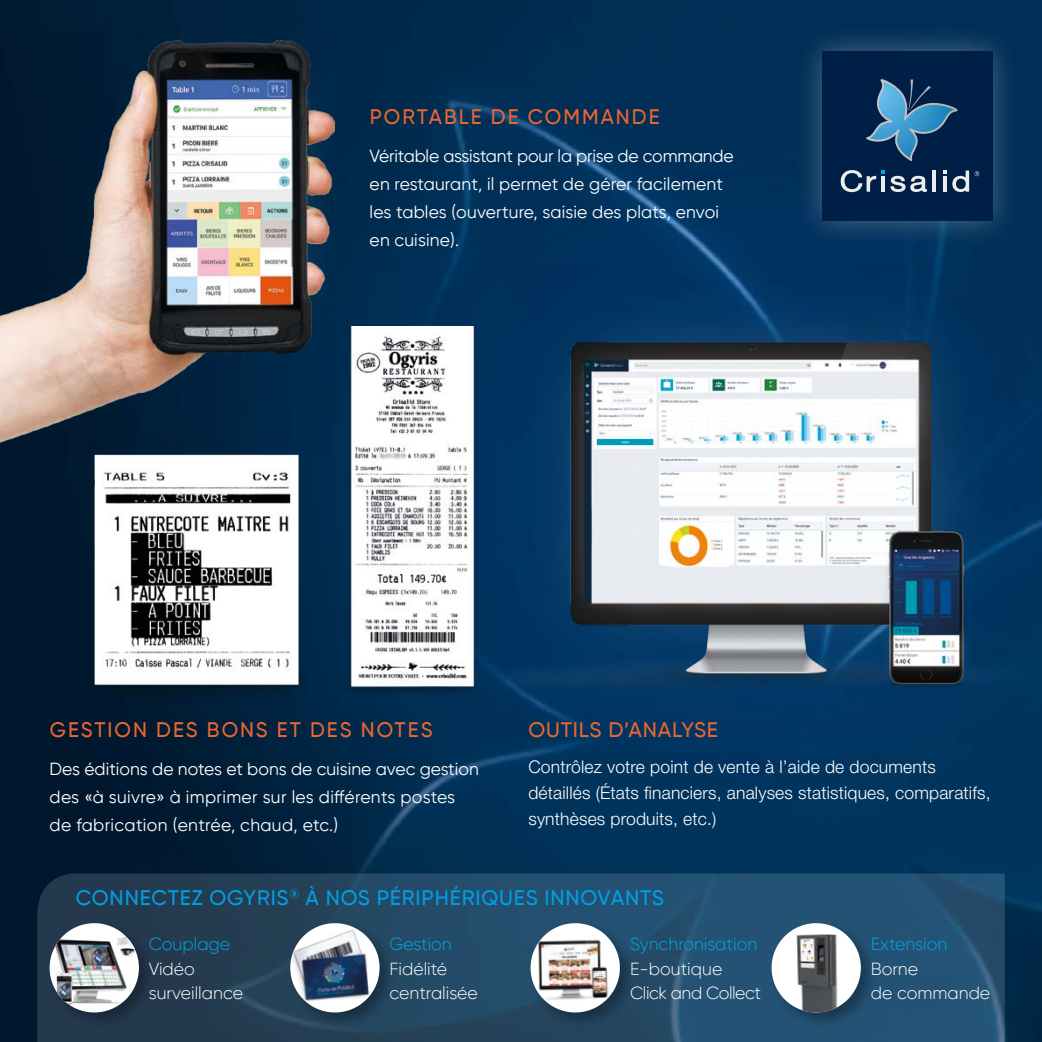
<style>
.page{position:relative;width:1042px;height:1042px;background:#fff}
.page>*{position:absolute;margin:0;border:0;box-sizing:border-box;transform-origin:0 0}
.t1{font:500 21px "Gilroy";letter-spacing:.1em;color:#ec672f}
.t2{font:500 21px "Gilroy";letter-spacing:.04em;color:#009fe3}
.t3{font:500 21px "Gilroy";letter-spacing:.04em;color:#ec672f}
.t4{font:17.5px/28px "Gilroy";color:#fff}
.t5{font:300 17.5px/26.2px "Helvetica Neue LT Std";letter-spacing:.01em;color:#fff}
.t6{font:300 17.5px/24.2px "Gilroy";color:#fff}
.t7{font:300 17.5px "Gilroy";color:#00a6e2}
.t8{font:300 17.5px/24.2px "Gilroy";letter-spacing:-.025em;color:#fff}
</style>
<div class="page">
<img style="left:1px;top:0;width:1041px;height:1042px">
<svg style="left:0;top:0;width:1px;height:1042px"></svg>
<svg style="left:37px;top:873px;width:968px;height:169px;background:#244965"></svg>
<div style="left:794px;top:23px;width:226px;height:226px;background:#fff;opacity:.3"></div>
<div style="left:822px;top:51px;width:170px;height:169px;background:#001f47"></div>
<svg style="left:866px;top:79px;width:92px;height:82px"></svg>
<svg style="left:890px;top:176px;width:37px;height:16px"></svg>
<hr style="left:932px;top:171px;width:4px;height:21px;background:#ededed">
<hr style="left:943px;top:176px;width:3px;height:16px;background:#ededed">
<svg style="left:840px;top:170px;width:44px;height:22px"></svg>
<svg style="left:952px;top:171px;width:27px;height:21px"></svg>
<div style="left:0;top:458px;width:38px;height:153px;background:#00172e"></div>
<img style="left:83px;top:458px;width:227px;height:246px">
<img style="left:0;top:31px;width:335px;height:427px">
<img style="left:341px;top:326px;width:140px;height:367px">
<div style="left:287px;top:920px;width:109px;height:109px;background:#000;opacity:.3"></div>
<img style="left:290px;top:923px;width:89px;height:89px;border-radius:45px">
<div style="left:768px;top:920px;width:110px;height:109px;background:#000;opacity:.3"></div>
<div style="left:771px;top:923px;width:90px;height:89px;background:#fff;border-radius:50%"></div>
<img style="left:783px;top:934px;width:65px;height:78px">
<img style="left:506px;top:262px;width:516px;height:478px">
<div style="left:46px;top:920px;width:110px;height:109px;background:#000;opacity:.3"></div>
<div style="left:50px;top:923px;width:89px;height:89px;background:#fff;border-radius:50%"></div>
<img style="left:50px;top:935px;width:89px;height:73px">
<div style="left:527px;top:920px;width:110px;height:109px;background:#000;opacity:.3"></div>
<div style="left:530px;top:923px;width:90px;height:89px;background:#fff;border-radius:50%"></div>
<img style="left:530px;top:931px;width:89px;height:74px">
<p class="t1" style="left:370px;top:103px;width:291px">PORTABLE DE COMMANDE</p>
<p class="t4" style="left:370px;top:141px;width:365px">Véritable assistant pour la prise de commande en restaurant, il permet de gérer facilement les tables (ouverture, saisie des plats, envoi en cuisine).</p>
<p class="t1" style="left:50px;top:716px;width:384px">GESTION DES BONS ET DES NOTES</p>
<p class="t4" style="left:50px;top:754px;width:431px">Des éditions de notes et bons de cuisine avec gestion des «à suivre» à imprimer sur les différents postes de fabrication (entrée, chaud, etc.)</p>
<p class="t3" style="left:528px;top:716px;width:191px">OUTILS D’ANALYSE</p>
<p class="t5" style="left:528px;top:753px;width:463px">Contrôlez votre point de vente à l’aide de documents détaillés (États financiers, analyses statistiques, comparatifs, synthèses produits, etc.)</p>
<p class="t2" style="left:76px;top:884px;width:590px">CONNECTEZ OGYRIS<sup>®</sup> À NOS PÉRIPHÉRIQUES INNOVANTS</p>
<p class="t7" style="left:389px;top:933px;width:64px">Gestion</p>
<p class="t6" style="left:389px;top:956px;width:90px">Fidélité centralisée</p>
<p class="t7" style="left:149px;top:933px;width:83px">Couplage</p>
<p class="t6" style="left:149px;top:956px;width:96px">Vidéo surveillance</p>
<p class="t7" style="left:630px;top:933px;width:129px">Synchronisation</p>
<p class="t8" style="left:630px;top:956px;width:132px">E-boutique<br>Click and Collect</p>
<p class="t7" style="left:871px;top:933px;width:78px">Extension</p>
<p class="t6" style="left:871px;top:956px;width:121px">Borne<br>de commande</p>
</div>
